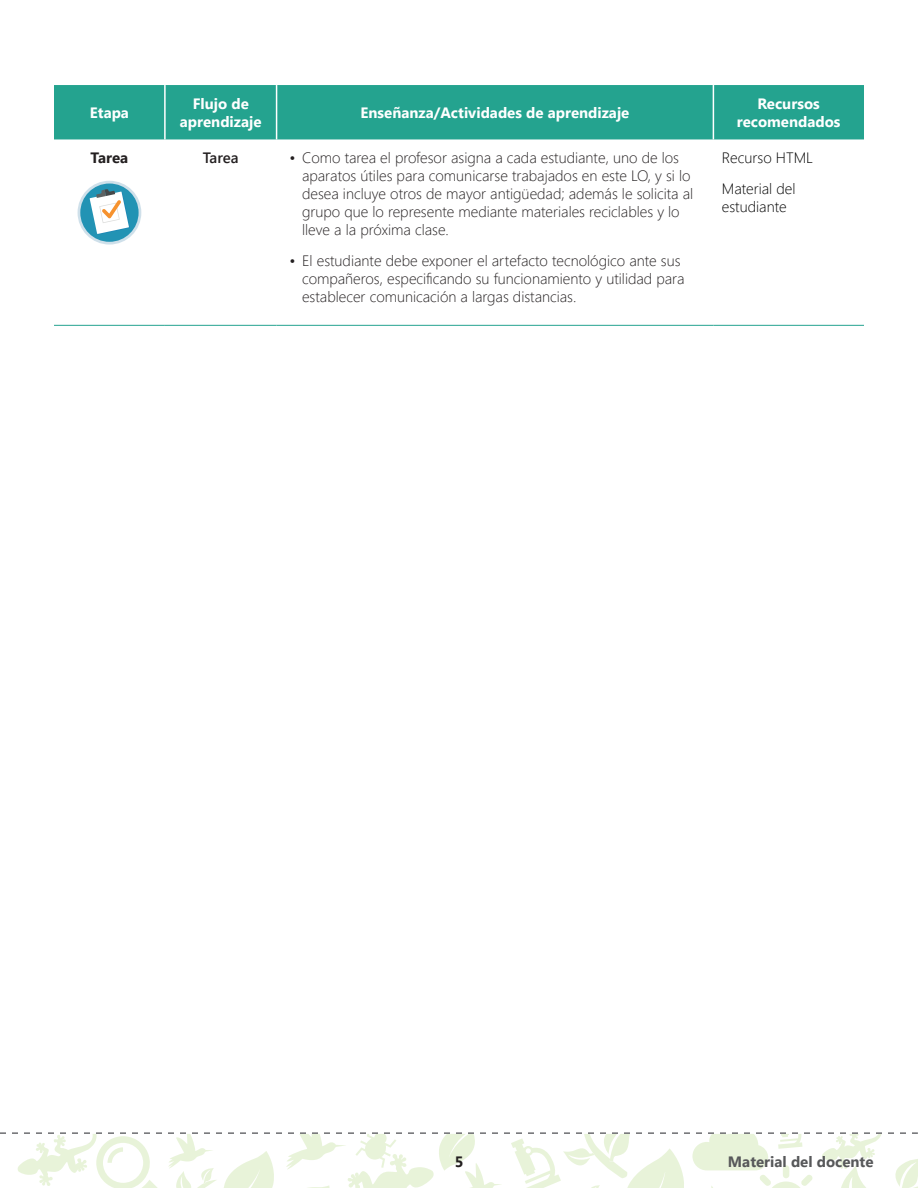
<style>
.page{position:relative;width:918px;height:1188px;background:#fff}
.page>*{position:absolute;margin:0;border:0;box-sizing:border-box;transform-origin:0 0}
.t1{font:300 15px/18px "Segoe UI";color:#231f20}
.t2{font:700 15px/18px "Segoe UI";color:#fff;text-align:center}
.t3{font:300 15px/30.8px "Segoe UI";color:#000}
.t4{font:700 15px "Segoe UI";color:#57585a}
.t5{font:700 15px "Segoe UI";color:#231f20}
.t6{font:600 15px "Segoe UI";letter-spacing:-.005em;color:#231f20}
.s1{font-weight:400}
</style>
<div class="page">
<svg style="left:0;top:1132px;width:918px;height:56px"></svg>
<div style="left:54px;top:85px;width:810px;height:54px;background:#24a38f"></div>
<hr style="left:54px;top:325px;width:111px;height:1px;background:#24a38f">
<hr style="left:165px;top:325px;width:112px;height:1px;background:#24a38f">
<hr style="left:277px;top:325px;width:436px;height:1px;background:#24a38f">
<hr style="left:713px;top:325px;width:151px;height:1px;background:#24a38f">
<hr style="left:164px;top:85px;width:2px;height:54px;background:#fff">
<hr style="left:276px;top:85px;width:1px;height:54px;background:#fff">
<hr style="left:713px;top:85px;width:1px;height:54px;background:#fff">
<svg style="left:78px;top:181px;width:63px;height:64px"></svg>
<div style="left:80px;top:184px;width:59px;height:58px;background:#2293b4;border-radius:50%"></div>
<svg style="left:90px;top:189px;width:40px;height:46px"></svg>
<p class="t2" style="left:90px;top:103px;width:41px">Etapa</p>
<p class="t2" style="left:180px;top:94px;width:83px">Flujo de aprendizaje</p>
<p class="t2" style="left:361px;top:103px;width:270px">Enseñanza/Actividades de aprendizaje</p>
<p class="t2" style="left:737px;top:94px;width:105px">Recursos recomendados</p>
<p class="t5" style="left:91px;top:147px;width:39px">Tarea</p>
<p class="t6" style="left:203px;top:145px;width:37px">Tarea</p>
<p class="t1" style="left:302px;top:148px;width:393px;text-indent:-13px"><span class="s1">•</span> Como tarea el profesor asigna a cada estudiante, uno de los aparatos útiles para comunicarse trabajados en este LO, y si lo desea incluye otros de mayor antigüedad; además le solicita al grupo que lo represente mediante materiales reciclables y lo lleve a la próxima clase.</p>
<p class="t1" style="left:302px;top:251px;width:384px;text-indent:-13px"><span class="s1">•</span> El estudiante debe exponer el artefacto tecnológico ante sus compañeros, especificando su funcionamiento y utilidad para establecer comunicación a largas distancias.</p>
<p class="t3" style="left:722px;top:141px;width:93px">Recurso HTML<br>Material del</p>
<p class="t3" style="left:722px;top:190px;width:66px">estudiante</p>
<p class="t5" style="left:455px;top:1151px;width:10px">5</p>
<p class="t4" style="left:728px;top:1151px;width:147px">Material del docente</p>
</div>
